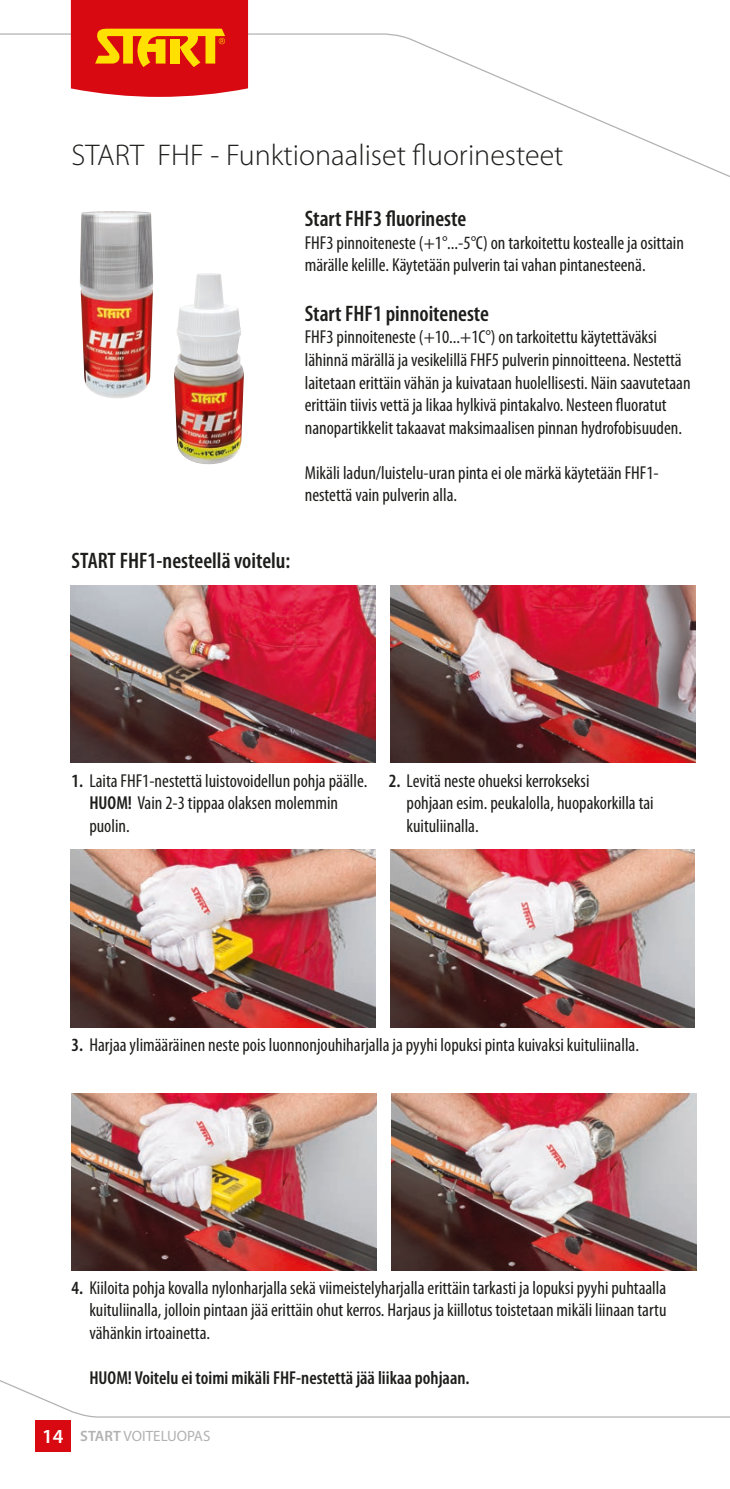
<style>
.page{position:relative;width:730px;height:1489px;background:#fff}
.page>*{position:absolute;margin:0;border:0;box-sizing:border-box;transform-origin:0 0}
.t1{font:300 30px "Myriad Pro";color:#1d1d1b}
.t2{font:600 condensed 22.5px "Myriad Pro";color:#1d1d1b}
.t3{font:600 20px "Myriad Pro";color:#fff}
.t4{font:condensed 18.75px/22.5px "Myriad Pro";color:#1d1d1b}
.t5{font:600 condensed 18.75px "Myriad Pro";color:#1d1d1b}
.t6{font:15px "Myriad Pro";color:#b2b2b2}
.s1{font-weight:600}
</style>
<div class="page">
<img style="left:174px;top:273px;width:70px;height:191px">
<img style="left:80px;top:211px;width:73px;height:187px">
<img style="left:71px;top:585px;width:304px;height:177px">
<img style="left:391px;top:585px;width:304px;height:177px">
<img style="left:71px;top:849px;width:304px;height:178px">
<img style="left:390px;top:849px;width:305px;height:178px">
<img style="left:72px;top:1093px;width:304px;height:168px">
<img style="left:391px;top:1093px;width:305px;height:168px">
<svg style="left:0;top:33px;width:730px;height:144px"></svg>
<svg style="left:71px;top:0;width:177px;height:97px;background:#e03516"></svg>
<div style="left:35px;top:1420px;width:36px;height:31px;background:#d90912"></div>
<svg style="left:0;top:1261px;width:730px;height:157px"></svg>
<h1 class="t1" style="left:72px;top:137px;width:493px">START FHF - Funktionaaliset fluorinesteet</h1>
<p class="t2" style="left:305px;top:205px;width:163px">Start FHF3 fluorineste</p>
<p class="t4" style="left:305px;top:231px;width:381px">FHF3 pinnoiteneste (+1°...-5°C) on tarkoitettu kostealle ja osittain märälle kelille. Käytetään pulverin tai vahan pintanesteenä.</p>
<p class="t2" style="left:305px;top:299px;width:186px">Start FHF1 pinnoiteneste</p>
<p class="t4" style="left:305px;top:326px;width:387px">FHF3 pinnoiteneste (+10...+1C°) on tarkoitettu käytettäväksi lähinnä märällä ja vesikelillä FHF5 pulverin pinnoitteena. Nestettä laitetaan erittäin vähän ja kuivataan huolellisesti. Näin saavutetaan erittäin tiivis vettä ja likaa hylkivä pintakalvo. Nesteen fluoratut nanopartikkelit takaavat maksimaalisen pinnan hydrofobisuuden.</p>
<p class="t4" style="left:305px;top:461px;width:356px">Mikäli ladun/luistelu-uran pinta ei ole märkä käytetään FHF1- nestettä vain pulverin alla.</p>
<p class="t2" style="left:72px;top:547px;width:220px">START FHF1-nesteellä voitelu:</p>
<p class="t4" style="left:89px;top:769px;width:279px;text-indent:-18px"><span class="s1">1.</span> Laita FHF1-nestettä luistovoidellun pohja päälle.<br><span class="s1">HUOM!</span> Vain 2-3 tippaa olaksen molemmin puolin.</p>
<p class="t4" style="left:406px;top:769px;width:249px;text-indent:-18px"><span class="s1">2.</span> Levitä neste ohueksi kerrokseksi<br>pohjaan esim. peukalolla, huopakorkilla tai kuituliinalla.</p>
<p class="t4" style="left:72px;top:1033px;width:569px"><span class="s1">3.</span> Harjaa ylimääräinen neste pois luonnonjouhiharjalla ja pyyhi lopuksi pinta kuivaksi kuituliinalla.</p>
<p class="t4" style="left:89px;top:1275px;width:579px;text-align:justify;text-indent:-18px"><span class="s1">4.</span> Kiiloita pohja kovalla nylonharjalla sekä viimeistelyharjalla erittäin tarkasti ja lopuksi pyyhi puhtaalla kuituliinalla, jolloin pintaan jää erittäin ohut kerros. Harjaus ja kiillotus toistetaan mikäli liinaan tartu vähänkin irtoainetta.</p>
<p class="t5" style="left:89px;top:1365px;width:382px">HUOM! Voitelu ei toimi mikäli FHF-nestettä jää liikaa pohjaan.</p>
<p class="t3" style="left:42px;top:1423px;width:23px">14</p>
<p class="t6" style="left:80px;top:1426px;width:132px"><span class="s1">START</span> VOITELUOPAS</p>
</div>
